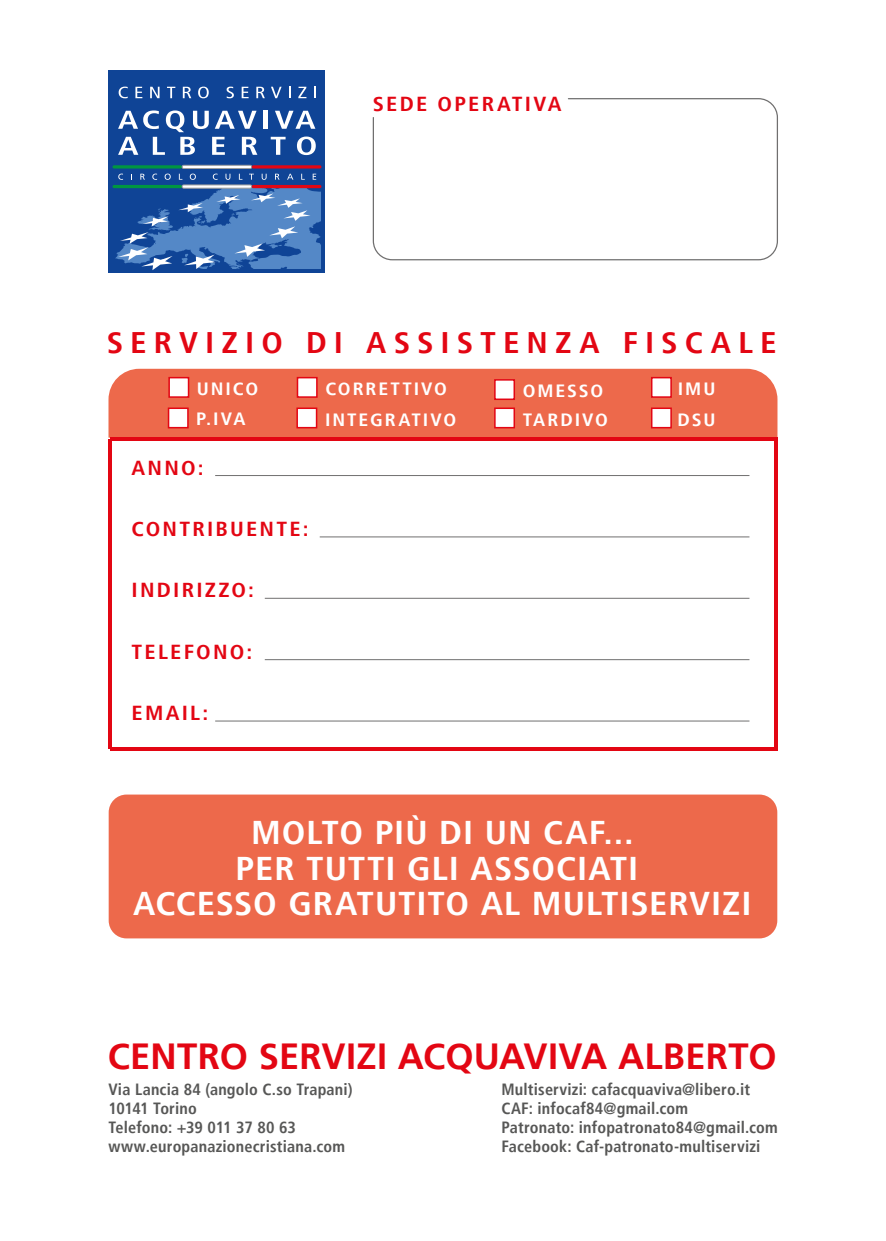
<style>
.page{position:relative;width:886px;height:1241px;background:#fff}
.page>*{position:absolute;margin:0;border:0;box-sizing:border-box;transform-origin:0 0}
.t1{font:700 36.25px "Frutiger LT";letter-spacing:.005em;color:#e30613}
.t2{font:700 condensed 32.88px/35.6px "Frutiger LT";letter-spacing:.02em;color:#fff;text-align:center;scale:1.11 1}
.t3{font:700 condensed 29.75px "Frutiger LT";letter-spacing:.215em;color:#e30613;scale:1.11 1}
.t4{font:700 condensed 20.25px "Frutiger LT";letter-spacing:.1em;color:#e30613;scale:1.11 1}
.t5{font:700 condensed 17.75px/30.2px "Frutiger LT";letter-spacing:.095em;color:#fff;scale:1.11 1}
.t6{font:700 condensed 16.25px/18.8px "Frutiger LT";letter-spacing:.01em;color:#575756}
</style>
<div class="page">
<div style="left:109px;top:71px;width:216px;height:202px;background:#0f4496"></div>
<hr style="left:112px;top:165px;width:70px;height:3px;background:#009641;border-radius:2px">
<div style="left:182px;top:165px;width:70px;height:4px;border:1px solid #9d9d9c;border-radius:2px"></div>
<hr style="left:252px;top:165px;width:69px;height:3px;background:#e30613;border-radius:2px">
<hr style="left:112px;top:185px;width:70px;height:3px;background:#009641;border-radius:2px">
<div style="left:182px;top:185px;width:70px;height:3px;border:1px solid #9d9d9c;border-radius:2px"></div>
<hr style="left:252px;top:185px;width:69px;height:3px;background:#e30613;border-radius:2px">
<svg style="left:115px;top:188px;width:206px;height:82px"></svg>
<svg style="left:119px;top:87px;width:9px;height:11px"></svg>
<svg style="left:135px;top:87px;width:7px;height:11px"></svg>
<svg style="left:150px;top:87px;width:10px;height:11px"></svg>
<svg style="left:167px;top:87px;width:8px;height:11px"></svg>
<svg style="left:183px;top:87px;width:8px;height:11px"></svg>
<svg style="left:198px;top:87px;width:11px;height:11px"></svg>
<svg style="left:227px;top:87px;width:7px;height:11px"></svg>
<svg style="left:242px;top:87px;width:7px;height:11px"></svg>
<svg style="left:256px;top:87px;width:9px;height:11px"></svg>
<svg style="left:271px;top:87px;width:11px;height:11px"></svg>
<svg style="left:289px;top:87px;width:2px;height:11px"></svg>
<svg style="left:298px;top:87px;width:8px;height:11px"></svg>
<svg style="left:314px;top:87px;width:2px;height:11px"></svg>
<hr style="left:264px;top:111px;width:4px;height:18px;background:#fff">
<svg style="left:275px;top:111px;width:40px;height:18px"></svg>
<svg style="left:118px;top:110px;width:139px;height:45px"></svg>
<svg style="left:271px;top:137px;width:15px;height:18px"></svg>
<svg style="left:297px;top:136px;width:19px;height:19px"></svg>
<svg style="left:118px;top:173px;width:5px;height:7px"></svg>
<svg style="left:140px;top:174px;width:5px;height:6px"></svg>
<svg style="left:152px;top:173px;width:5px;height:7px"></svg>
<svg style="left:165px;top:173px;width:6px;height:7px"></svg>
<svg style="left:190px;top:173px;width:6px;height:7px"></svg>
<svg style="left:213px;top:173px;width:5px;height:7px"></svg>
<svg style="left:225px;top:174px;width:5px;height:6px"></svg>
<svg style="left:262px;top:174px;width:5px;height:6px"></svg>
<svg style="left:275px;top:174px;width:4px;height:6px"></svg>
<svg style="left:287px;top:174px;width:6px;height:6px"></svg>
<svg style="left:301px;top:174px;width:4px;height:6px"></svg>
<svg style="left:313px;top:174px;width:3px;height:6px"></svg>
<div style="left:108px;top:369px;width:669px;height:68px;background:#ed694b"></div>
<div style="left:109px;top:794px;width:668px;height:144px;background:#ed694b;border-radius:18px"></div>
<hr style="left:110px;top:747px;width:667px;height:4px;background:#e30613">
<hr style="left:110px;top:437px;width:667px;height:3px;background:#e30613">
<hr style="left:108px;top:439px;width:4px;height:309px;background:#e30613">
<hr style="left:774px;top:439px;width:3px;height:309px;background:#e30613">
<div style="left:168px;top:377px;width:21px;height:21px;background:#fff;border:2px solid #e30613"></div>
<div style="left:168px;top:407px;width:21px;height:21px;background:#fff;border:2px solid #e30613"></div>
<div style="left:297px;top:377px;width:21px;height:21px;background:#fff;border:2px solid #e30613"></div>
<div style="left:296px;top:407px;width:21px;height:21px;background:#fff;border:2px solid #e30613"></div>
<div style="left:494px;top:407px;width:21px;height:21px;background:#fff;border:2px solid #e30613"></div>
<div style="left:494px;top:379px;width:21px;height:21px;background:#fff;border:2px solid #e30613"></div>
<div style="left:651px;top:407px;width:21px;height:21px;background:#fff;border:2px solid #e30613"></div>
<div style="left:651px;top:377px;width:21px;height:21px;background:#fff;border:2px solid #e30613"></div>
<hr style="left:215px;top:475px;width:534px;height:1px;background:#706f6f">
<hr style="left:320px;top:536px;width:429px;height:1px;background:#706f6f">
<hr style="left:265px;top:598px;width:484px;height:1px;background:#706f6f">
<hr style="left:265px;top:659px;width:484px;height:1px;background:#706f6f">
<hr style="left:215px;top:720px;width:534px;height:1px;background:#706f6f">
<svg style="left:372px;top:98px;width:406px;height:163px"></svg>
<p class="t4" style="left:373px;top:92px;width:171px">SEDE OPERATIVA</p>
<h3 class="t3" style="left:107px;top:325px;width:605px">SERVIZIO DI ASSISTENZA FISCALE</h3>
<p class="t5" style="left:196px;top:373px;width:58px">UNICO<br>P.IVA</p>
<p class="t5" style="left:325px;top:373px;width:120px;line-height:30.6px">CORRETTIVO<br>INTEGRATIVO</p>
<p class="t4" style="left:132px;top:455px;width:66px">ANNO:</p>
<p class="t4" style="left:132px;top:517px;width:161px">CONTRIBUENTE:</p>
<p class="t4" style="left:132px;top:578px;width:112px">INDIRIZZO:</p>
<p class="t4" style="left:132px;top:639px;width:110px">TELEFONO:</p>
<p class="t4" style="left:132px;top:700px;width:71px">EMAIL:</p>
<p class="t5" style="left:523px;top:376px;width:74px">OMESSO</p>
<p class="t5" style="left:523px;top:404px;width:78px">TARDIVO</p>
<p class="t5" style="left:678px;top:373px;width:35px">IMU</p>
<p class="t5" style="left:677px;top:404px;width:36px">DSU</p>
<h2 class="t2" style="left:133px;top:814px;width:558px">MOLTO PIÙ DI UN CAF...<br>PER TUTTI GLI ASSOCIATI<br>ACCESSO GRATUTITO AL MULTISERVIZI</h2>
<h1 class="t1" style="left:108px;top:1034px;width:670px">CENTRO SERVIZI ACQUAVIVA ALBERTO</h1>
<p class="t6" style="left:108px;top:1080px;width:246px">Via Lancia 84 (angolo C.so Trapani)<br>10141 Torino<br>Telefono: +39 011 37 80 63 www.europanazionecristiana.com</p>
<p class="t6" style="left:501px;top:1080px;width:278px">Multiservizi: cafacquaviva@libero.it CAF: infocaf84@gmail.com<br>Patronato: infopatronato84@gmail.com Facebook: Caf-patronato-multiservizi</p>
</div>
